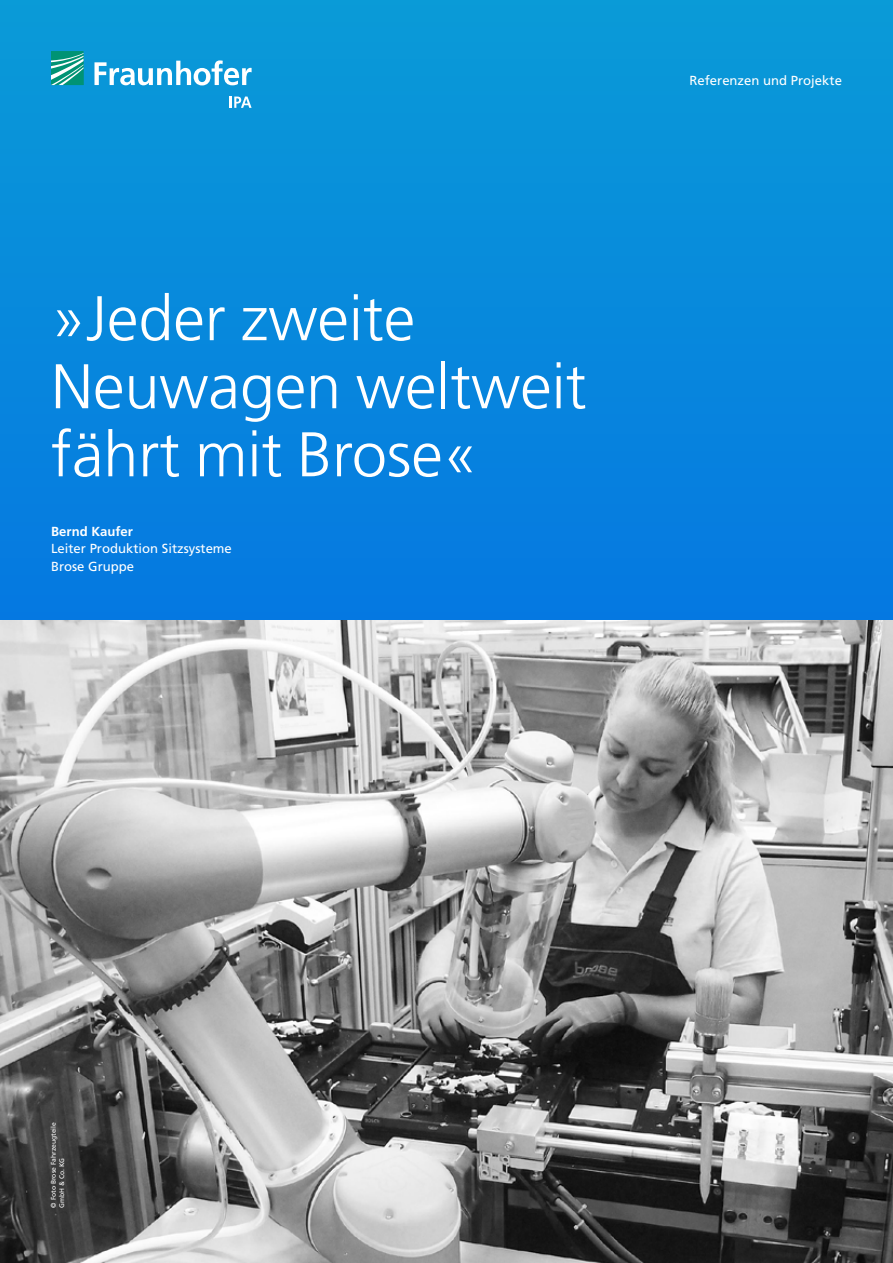
<style>
.page{position:relative;width:893px;height:1263px;background:#fff}
.page>*{position:absolute;margin:0;border:0;box-sizing:border-box;transform-origin:0 0}
.t1{font:300 63px/68.1px "Frutiger";color:#fff}
.t2{font:13.2px/17px "Frutiger";color:#fff}
.t3{font:700 13.2px "Frutiger";color:#fff}
.t4{font:6.75px/8.6px "Frutiger";color:#fff}
</style>
<div class="page">
<div style="left:0;top:0;width:893px;height:621px;background:linear-gradient(to bottom,#0a9bd7,#0578e1)"></div>
<img style="left:0;top:621px;width:893px;height:642px">
<svg style="left:51px;top:51px;width:33px;height:34px"></svg>
<svg style="left:94px;top:60px;width:158px;height:25px"></svg>
<svg style="left:229px;top:97px;width:23px;height:11px"></svg>
<h1 class="t1" style="left:51px;top:285px;width:537px">»Jeder zweite<br>Neuwagen weltweit fährt mit Brose«</h1>
<p class="t3" style="left:51px;top:524px;width:83px">Bernd Kaufer</p>
<p class="t2" style="left:51px;top:540px;width:182px">Leiter Produktion Sitzsysteme<br>Brose Gruppe</p>
<p class="t2" style="left:689px;top:72px;width:154px">Referenzen und Projekte</p>
<p class="t4" style="left:49px;top:1208px;width:87px;rotate:-90deg">© Foto Brose Fahrzeugteile<br>GmbH &amp; Co. KG</p>
</div>
